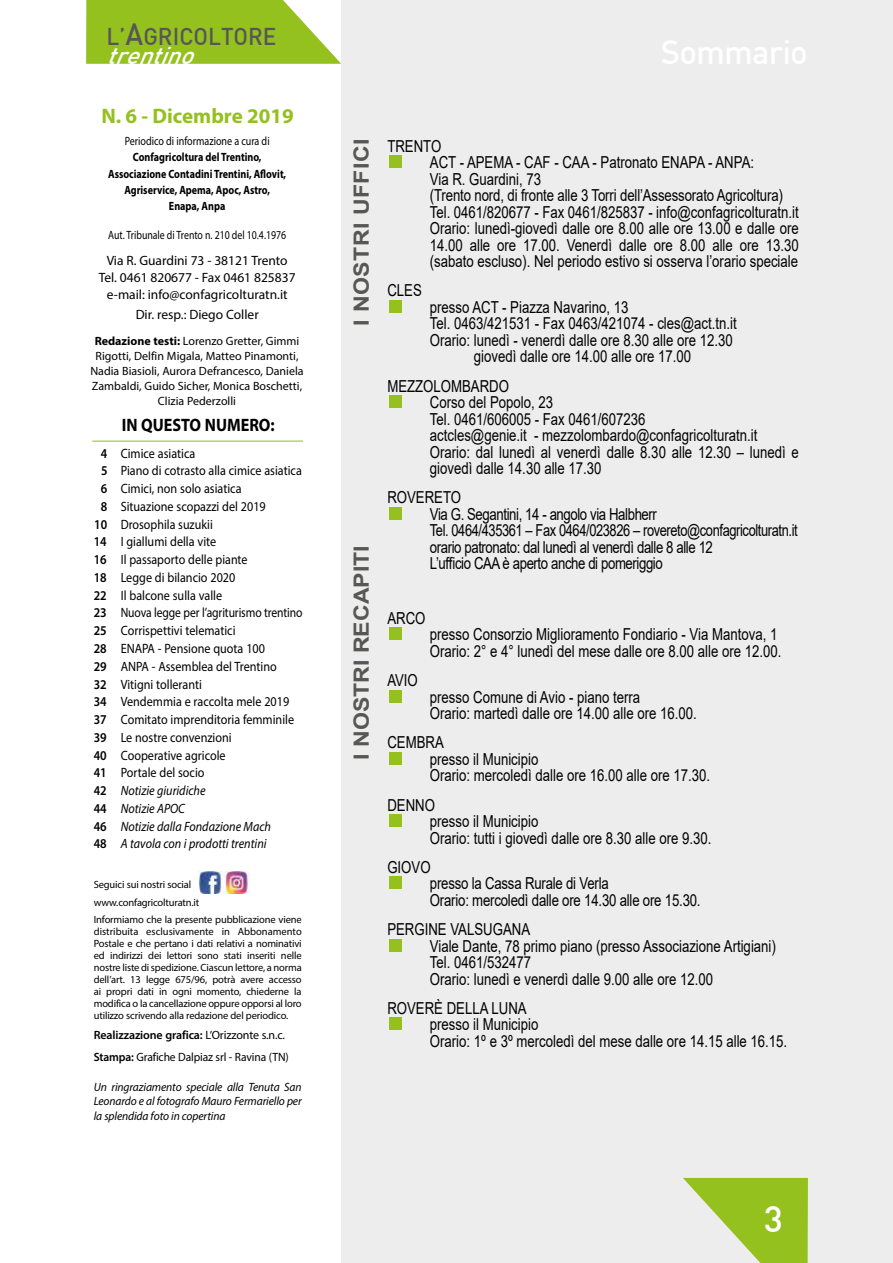
<style>
.page{position:relative;width:893px;height:1263px;background:#fff}
.page>*{position:absolute;margin:0;border:0;box-sizing:border-box;transform-origin:0 0}
.t1{font:500 36px "DIN Pro";color:#fff}
.t2{font:500 23.85px/18.5px "DIN Pro";color:#575756;scale:.95 1}
.t3{font:700 21px "Myriad Pro";color:#95c11f}
.t4{font:700 21px "Arial";color:#575756;scale:1.1 1}
.t5{font:700 21px "Arial";letter-spacing:.02em;color:#575756;scale:1.1 1}
.t6{font:700 18px "Myriad Pro";color:#000;scale:.9 1}
.t7{font:16.5px/16.5px "Arial";color:#000;scale:.8 1}
.t8{font:16.5px/16.5px "Arial";letter-spacing:-.03em;color:#000;scale:.8 1}
.t9{font:13.5px "Myriad Pro";color:#000;scale:.9 1}
.t10{font:13.5px/16.8px "Myriad Pro";color:#000;text-align:center}
.t11{font:italic 13.5px "Myriad Pro";color:#000;scale:.9 1}
.t12{font:13.5px "Myriad Pro";color:#000;scale:.89 1}
.t13{font:13.5px "Myriad Pro";color:#000;scale:.86 1}
.t14{font:12px/15px "Myriad Pro";color:#000}
.t15{font:700 12px/16px "Myriad Pro";color:#000;text-align:center;scale:.84 1}
.t16{font:italic 12px/14.4px "Myriad Pro";letter-spacing:-.01em;color:#000;text-align:justify;scale:.96 1}
.t17{font:12px "Myriad Pro";color:#000;scale:.82 1}
.t18{font:12px "Myriad Pro";color:#000;scale:.84 1}
.t19{font:10.5px/12px "Myriad Pro";letter-spacing:-.015em;color:#000;text-align:justify}
.s1{font-size:30px}
.s2{font-style:italic;color:#fff}
.s3{font-weight:700}
.s4{font-weight:600}
.s5{font-weight:600;font-style:normal}
</style>
<div class="page">
<div style="left:341px;top:0;width:552px;height:1263px;background:#ededed"></div>
<svg style="left:86px;top:0;width:255px;height:64px"></svg>
<svg style="left:683px;top:1178px;width:125px;height:85px"></svg>
<hr style="left:92px;top:441px;width:211px;height:1px;background:#95c11f">
<svg style="left:389px;top:155px;width:13px;height:13px"></svg>
<svg style="left:389px;top:300px;width:13px;height:13px"></svg>
<svg style="left:389px;top:395px;width:13px;height:13px"></svg>
<svg style="left:389px;top:507px;width:13px;height:13px"></svg>
<svg style="left:389px;top:627px;width:13px;height:13px"></svg>
<svg style="left:389px;top:690px;width:13px;height:12px"></svg>
<svg style="left:389px;top:752px;width:13px;height:13px"></svg>
<svg style="left:389px;top:814px;width:13px;height:13px"></svg>
<svg style="left:389px;top:876px;width:13px;height:13px"></svg>
<svg style="left:389px;top:939px;width:13px;height:12px"></svg>
<svg style="left:389px;top:1017px;width:13px;height:13px"></svg>
<img style="left:199px;top:872px;width:51px;height:21px">
<h2 class="t2" style="left:107px;top:27px;width:180px">L’<span class="s1">A</span>GRICOLTORE <span class="s2">trentino</span></h2>
<p class="t3" style="left:101px;top:102px;width:194px">N. 6 - Dicembre 2019</p>
<p class="t18" style="left:125px;top:134px;width:174px">Periodico di informazione a cura di</p>
<p class="t15" style="left:108px;top:149px;width:214px">Confagricoltura del Trentino,<br>Associazione Contadini Trentini, Aflovit,<br>Agriservice, Apema, Apoc, Astro,<br>Enapa, Anpa</p>
<p class="t17" style="left:108px;top:227px;width:219px">Aut. Tribunale di Trento n. 210 del 10.4.1976</p>
<p class="t10" style="left:99px;top:252px;width:198px">Via R. Guardini 73 - 38121 Trento<br>Tel. 0461 820677 - Fax 0461 825837 e-mail: info@confagricolturatn.it</p>
<p class="t10" style="left:136px;top:305px;width:125px">Dir. resp.: Diego Coller</p>
<p class="t14" style="left:90px;top:333px;width:215px;text-align:center"><span class="s3">Redazione testi:</span> Lorenzo Gretter, Gimmi Rigotti, Delfin Migala, Matteo Pinamonti, Nadia Biasioli, Aurora Defrancesco, Daniela Zambaldi, Guido Sicher, Monica Boschetti, Clizia Pederzolli</p>
<p class="t6" style="left:122px;top:413px;width:172px">IN QUESTO NUMERO:</p>
<p class="t9" style="left:101px;top:445px;width:107px"><span class="s4">4</span> Cimice asiatica</p>
<p class="t9" style="left:101px;top:463px;width:224px"><span class="s4">5</span> Piano di cotrasto alla cimice asiatica</p>
<p class="t9" style="left:101px;top:480px;width:158px"><span class="s4">6</span> Cimici, non solo asiatica</p>
<p class="t9" style="left:101px;top:498px;width:185px"><span class="s4">8</span> Situazione scopazzi del 2019</p>
<p class="t12" style="left:94px;top:516px;width:135px"><span class="s4">10</span> Drosophila suzukii</p>
<p class="t9" style="left:94px;top:534px;width:138px"><span class="s4">14</span> I giallumi della vite</p>
<p class="t12" style="left:94px;top:551px;width:174px"><span class="s4">16</span> Il passaporto delle piante</p>
<p class="t9" style="left:94px;top:569px;width:159px"><span class="s4">18</span> Legge di bilancio 2020</p>
<p class="t9" style="left:94px;top:587px;width:144px"><span class="s4">22</span> Il balcone sulla valle</p>
<p class="t13" style="left:94px;top:605px;width:244px"><span class="s4">23</span> Nuova legge per l’agriturismo trentino</p>
<p class="t9" style="left:94px;top:622px;width:159px"><span class="s4">25</span> Corrispettivi telematici</p>
<p class="t9" style="left:94px;top:640px;width:192px"><span class="s4">28</span> ENAPA - Pensione quota 100</p>
<p class="t9" style="left:94px;top:658px;width:205px"><span class="s4">29</span> ANPA - Assemblea del Trentino</p>
<p class="t9" style="left:94px;top:676px;width:122px"><span class="s4">32</span> Vitigni tolleranti</p>
<p class="t9" style="left:94px;top:693px;width:219px"><span class="s4">34</span> Vendemmia e raccolta mele 2019</p>
<p class="t9" style="left:94px;top:711px;width:224px"><span class="s4">37</span> Comitato imprenditoria femminile</p>
<p class="t9" style="left:94px;top:729px;width:155px"><span class="s4">39</span> Le nostre convenzioni</p>
<p class="t9" style="left:94px;top:747px;width:148px"><span class="s4">40</span> Cooperative agricole</p>
<p class="t9" style="left:94px;top:764px;width:125px"><span class="s4">41</span> Portale del socio</p>
<p class="t11" style="left:94px;top:782px;width:126px"><span class="s5">42</span> Notizie giuridiche</p>
<p class="t11" style="left:94px;top:800px;width:103px"><span class="s5">44</span> Notizie APOC</p>
<p class="t11" style="left:94px;top:818px;width:199px"><span class="s5">46</span> Notizie dalla Fondazione Mach</p>
<p class="t11" style="left:94px;top:835px;width:194px"><span class="s5">48</span> A tavola con i prodotti trentini</p>
<p class="t19" style="left:94px;top:875px;width:107px;line-height:18px">Seguici sui nostri social www.confagricolturatn.it</p>
<p class="t19" style="left:94px;top:913px;width:210px">Informiamo che la presente pubblicazione viene distribuita esclusivamente in Abbonamento Postale e che pertano i dati relativi a nominativi ed indirizzi dei lettori sono stati inseriti nelle nostre liste di spedizione. Ciascun lettore, a norma dell’art. 13 legge 675/96, potrà avere accesso ai propri dati in ogni momento, chiederne la modifica o la cancellazione oppure opporsi al loro utilizzo scrivendo alla redazione del periodico.</p>
<p class="t14" style="left:94px;top:1023px;width:197px;line-height:22.5px"><span class="s4">Realizzazione grafica:</span> L’Orizzonte s.n.c.<br><span class="s4">Stampa:</span> Grafiche Dalpiaz srl - Ravina (TN)</p>
<p class="t16" style="left:94px;top:1079px;width:218px">Un ringraziamento speciale alla Tenuta San Leonardo e al fotografo Mauro Fermariello per la splendida foto in copertina</p>
<p class="t5" style="left:346px;top:326px;width:172px;rotate:-90deg">I NOSTRI UFFICI</p>
<p class="t4" style="left:346px;top:760px;width:196px;rotate:-90deg">I NOSTRI RECAPITI</p>
<p class="t7" style="left:430px;top:137px;width:463px;text-indent:-43px">TRENTO<br>ACT - APEMA - CAF - CAA - Patronato ENAPA - ANPA:<br>Via R. Guardini, 73<br>(Trento nord, di fronte alle 3 Torri dell’Assessorato Agricoltura)<br>Tel. 0461/820677 - Fax 0461/825837 - info@confagricolturatn.it Orario: lunedì-giovedì dalle ore 8.00 alle ore 13.00 e dalle ore 14.00 alle ore 17.00. Venerdì dalle ore 8.00 alle ore 13.30 (sabato escluso). Nel periodo estivo si osserva l’orario speciale</p>
<p class="t7" style="left:387px;top:282px;width:45px">CLES</p>
<p class="t7" style="left:430px;top:299px;width:250px">presso ACT - Piazza Navarino, 13</p>
<p class="t7" style="left:430px;top:315px;width:385px">Tel. 0463/421531 - Fax 0463/421074 - cles@act.tn.it</p>
<p class="t7" style="left:430px;top:332px;width:380px">Orario: lunedì - venerdì dalle ore 8.30 alle ore 12.30</p>
<p class="t7" style="left:474px;top:348px;width:273px">giovedì dalle ore 14.00 alle ore 17.00</p>
<p class="t7" style="left:430px;top:378px;width:463px;text-indent:-43px">MEZZOLOMBARDO<br>Corso del Popolo, 23<br>Tel. 0461/606005 - Fax 0461/607236<br>actcles@genie.it - mezzolombardo@confagricolturatn.it Orario: dal lunedì al venerdì dalle 8.30 alle 12.30 – lunedì e giovedì dalle 14.30 alle 17.30</p>
<p class="t8" style="left:430px;top:489px;width:461px;text-indent:-43px">ROVERETO<br>Via G. Segantini, 14 - angolo via Halbherr<br>Tel. 0464/435361 – Fax 0464/023826 – rovereto@confagricolturatn.it orario patronato: dal lunedì al venerdì dalle 8 alle 12<br>L’ufficio CAA è aperto anche di pomeriggio</p>
<p class="t7" style="left:387px;top:610px;width:49px">ARCO</p>
<p class="t7" style="left:430px;top:626px;width:441px">presso Consorzio Miglioramento Fondiario - Via Mantova, 1<br>Orario: 2° e 4° lunedì del mese dalle ore 8.00 alle ore 12.00.</p>
<p class="t7" style="left:387px;top:672px;width:40px">AVIO</p>
<p class="t7" style="left:430px;top:688px;width:335px">presso Comune di Avio - piano terra<br>Orario: martedì dalle ore 14.00 alle ore 16.00.</p>
<p class="t7" style="left:430px;top:734px;width:352px;text-indent:-43px">CEMBRA<br>presso il Municipio<br>Orario: mercoledì dalle ore 16.00 alle ore 17.30.</p>
<p class="t7" style="left:430px;top:796px;width:354px;text-indent:-43px">DENNO<br>presso il Municipio<br>Orario: tutti i giovedì dalle ore 8.30 alle ore 9.30.</p>
<p class="t7" style="left:430px;top:859px;width:340px;text-indent:-43px">GIOVO<br>presso la Cassa Rurale di Verla<br>Orario: mercoledì dalle ore 14.30 alle ore 15.30.</p>
<p class="t7" style="left:430px;top:921px;width:434px;text-indent:-43px">PERGINE VALSUGANA<br>Viale Dante, 78 primo piano (presso Associazione Artigiani)<br>Tel. 0461/532477<br>Orario: lunedì e venerdì dalle 9.00 alle ore 12.00</p>
<p class="t7" style="left:430px;top:1000px;width:448px;text-indent:-43px">ROVERÈ DELLA LUNA<br>presso il Municipio<br>Orario: 1º e 3º mercoledì del mese dalle ore 14.15 alle 16.15.</p>
<h1 class="t1" style="left:764px;top:1195px;width:21px">3</h1>
</div>
